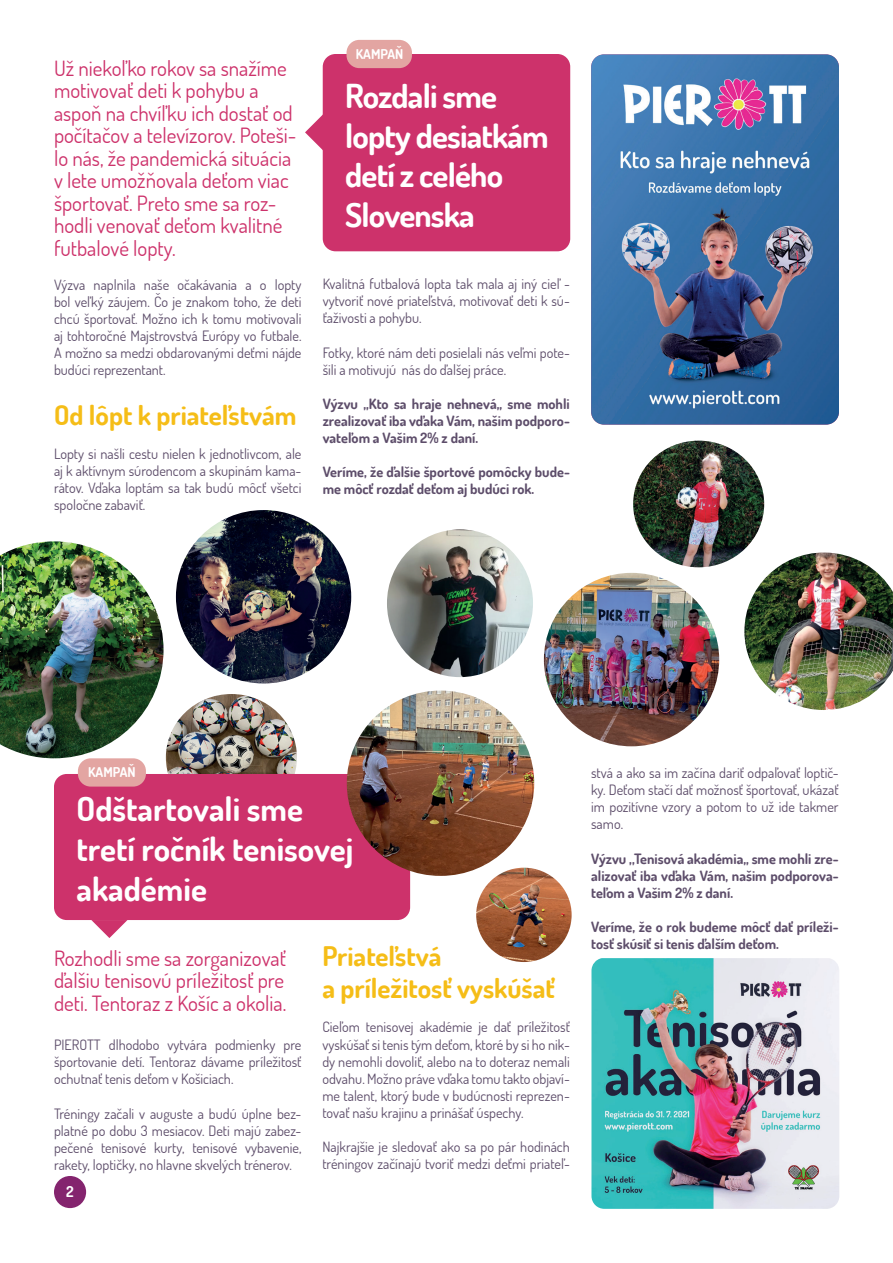
<style>
.page{position:relative;width:893px;height:1263px;background:#fff}
.page>*{position:absolute;margin:0;border:0;box-sizing:border-box;transform-origin:0 0}
.t1{font:700 33px/39.6px "Dosis";letter-spacing:-.01em;color:#fff}
.t2{font:700 27px "Dosis";color:#f5bd17}
.t3{font:21px/22.5px "Dosis";color:#cd326b}
.t4{font:700 15px "Dosis";color:#fff}
.t5{font:14.25px/17.1px "Dosis";color:#5d4d6a;text-align:justify}
.t6{font:700 14.25px/17.1px "Dosis";color:#5d4d6a;text-align:justify}
.t7{font:700 13.5px "Dosis";color:#fff}
</style>
<div class="page">
<svg style="left:305px;top:114px;width:18px;height:36px"></svg>
<div style="left:54px;top:1176px;width:32px;height:32px;background:#84246e;border-radius:50%"></div>
<div style="left:323px;top:54px;width:247px;height:197px;background:#cd326b;border-radius:13px"></div>
<div style="left:346px;top:40px;width:66px;height:28px;background:#e3a5a2;border-radius:13px"></div>
<img style="left:0;top:541px;width:164px;height:217px">
<img style="left:591px;top:54px;width:248px;height:371px">
<img style="left:176px;top:510px;width:175px;height:173px">
<img style="left:387px;top:529px;width:146px;height:148px">
<img style="left:744px;top:552px;width:149px;height:158px">
<img style="left:633px;top:441px;width:131px;height:126px">
<img style="left:166px;top:694px;width:131px;height:80px">
<div style="left:54px;top:774px;width:356px;height:146px;background:#cd326b;border-radius:13px"></div>
<svg style="left:91px;top:920px;width:36px;height:18px"></svg>
<div style="left:78px;top:758px;width:68px;height:28px;background:#e3a5a2;border-radius:13px"></div>
<img style="left:591px;top:958px;width:248px;height:251px">
<img style="left:544px;top:573px;width:175px;height:173px">
<img style="left:347px;top:690px;width:187px;height:186px">
<img style="left:476px;top:868px;width:96px;height:94px">
<p class="t3" style="left:54px;top:56px;width:244px">Už niekoľko rokov sa snažíme motivovať deti k pohybu a aspoň na chvíľku ich dostať od počítačov a televízorov. Poteši&shy;lo nás, že pandemická situácia v lete umožňovala deťom viac športovať. Preto sme sa roz&shy;hodli venovať deťom kvalitné futbalové lopty.</p>
<p class="t5" style="left:54px;top:276px;width:249px">Výzva naplnila naše očakávania a o lopty bol veľký záujem. Čo je znakom toho, že deti chcú športovať. Možno ich k tomu motivovali aj tohtoročné Majstrovstvá Európy vo futbale.<br>A možno sa medzi obdarovanými deťmi nájde budúci reprezentant.</p>
<p class="t2" style="left:54px;top:397px;width:244px">Od lôpt k priateľstvám</p>
<p class="t5" style="left:54px;top:445px;width:249px">Lopty si našli cestu nielen k jednotlivcom, ale aj k aktívnym súrodencom a skupinám kama&shy;rátov. Vďaka loptám sa tak budú môcť všetci spoločne zabaviť.</p>
<p class="t7" style="left:356px;top:45px;width:49px">KAMPAŇ</p>
<p class="t1" style="left:345px;top:76px;width:153px">Rozdali sme</p>
<p class="t1" style="left:345px;top:115px;width:205px">lopty desiatkám detí z celého<br>Slovenska</p>
<p class="t5" style="left:323px;top:275px;width:249px">Kvalitná futbalová lopta tak mala aj iný cieľ - vytvoriť nové priateľstvá, motivovať deti k sú&shy;ťaživosti a pohybu.</p>
<p class="t5" style="left:323px;top:343px;width:249px">Fotky, ktoré nám deti posielali nás veľmi pote&shy;šili a motivujú nás do ďalšej práce.</p>
<p class="t6" style="left:323px;top:395px;width:249px">Výzvu ,,Kto sa hraje nehnevá,, sme mohli zrealizovať iba vďaka Vám, našim podporo&shy;vateľom a Vašim 2% z daní.</p>
<p class="t6" style="left:323px;top:463px;width:249px">Veríme, že ďalšie športové pomôcky bude&shy;me môcť rozdať deťom aj budúci rok.</p>
<p class="t7" style="left:88px;top:764px;width:49px">KAMPAŇ</p>
<p class="t1" style="left:76px;top:789px;width:279px">Odštartovali sme tretí ročník tenisovej akadémie</p>
<p class="t3" style="left:54px;top:946px;width:234px;text-align:justify">Rozhodli sme sa zorganizovať ďalšiu tenisovú príležitosť pre deti. Tentoraz z Košíc a okolia.</p>
<p class="t5" style="left:54px;top:1036px;width:249px">PIEROTT dlhodobo vytvára podmienky pre športovanie detí. Tentoraz dávame príležitosť ochutnať tenis deťom v Košiciach.</p>
<p class="t5" style="left:54px;top:1104px;width:249px">Tréningy začali v auguste a budú úplne bez&shy;platné po dobu 3 mesiacov. Deti majú zabez&shy;pečené tenisové kurty, tenisové vybavenie, rakety, loptičky, no hlavne skvelých trénerov.</p>
<p class="t4" style="left:66px;top:1182px;width:9px">2</p>
<p class="t2" style="left:322px;top:938px;width:121px">Priateľstvá</p>
<p class="t2" style="left:322px;top:971px;width:234px">a príležitosť vyskúšať</p>
<p class="t5" style="left:322px;top:1018px;width:249px">Cieľom tenisovej akadémie je dať príležitosť vyskúšať si tenis tým deťom, ktoré by si ho nik&shy;dy nemohli dovoliť, alebo na to doteraz nemali odvahu. Možno práve vďaka tomu takto objaví&shy;me talent, ktorý bude v budúcnosti reprezen&shy;tovať našu krajinu a prinášať úspechy.</p>
<p class="t5" style="left:322px;top:1138px;width:249px">Najkrajšie je sledovať ako sa po pár hodinách tréningov začínajú tvoriť medzi deťmi priateľ-</p>
<p class="t5" style="left:591px;top:764px;width:249px">stvá a ako sa im začína dariť odpaľovať loptič&shy;ky. Deťom stačí dať možnosť športovať, ukázať im pozitívne vzory a potom to už ide takmer samo.</p>
<p class="t6" style="left:591px;top:849px;width:249px">Výzvu ,,Tenisová akadémia,, sme mohli zre&shy;alizovať iba vďaka Vám, našim podporova&shy;teľom a Vašim 2% z daní.</p>
<p class="t6" style="left:591px;top:918px;width:249px">Veríme, že o rok budeme môcť dať príleži&shy;tosť skúsiť si tenis ďalším deťom.</p>
</div>
